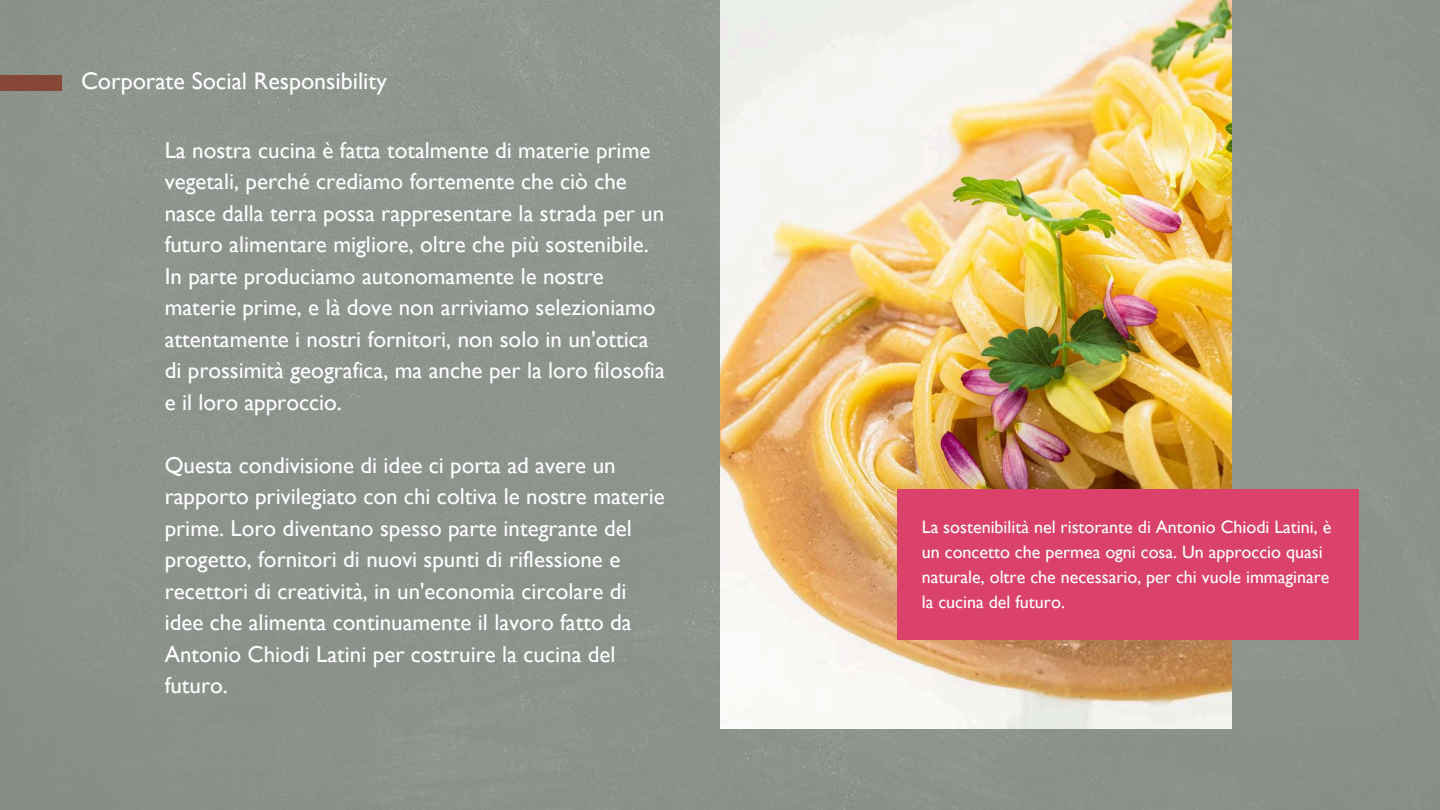
<style>
.page{position:relative;width:1440px;height:810px;background:#8d938d}
.page>*{position:absolute;margin:0;border:0;box-sizing:border-box;transform-origin:0 0}
.t1{font:24px "Gill Sans";color:#fff}
.t2{font:23px/31.5px "Gill Sans";color:#fff}
.t3{font:18px/24.8px "Gill Sans";color:#fff}
</style>
<div class="page">
<img style="left:720px;top:0;width:512px;height:729px">
<div style="left:897px;top:490px;width:462px;height:150px;background:#db426b"></div>
<div style="left:0;top:75px;width:62px;height:15px;background:#874737"></div>
<p class="t1" style="left:81px;top:67px;width:307px">Corporate Social Responsibility</p>
<p class="t2" style="left:165px;top:134px;width:502px">La nostra cucina è fatta totalmente di materie prime vegetali, perché crediamo fortemente che ciò che nasce dalla terra possa rappresentare la strada per un futuro alimentare migliore, oltre che più sostenibile.<br>In parte produciamo autonomamente le nostre materie prime, e là dove non arriviamo selezioniamo attentamente i nostri fornitori, non solo in un'ottica di prossimità geografica, ma anche per la loro filosofia e il loro approccio.</p>
<p class="t2" style="left:165px;top:449px;width:502px">Questa condivisione di idee ci porta ad avere un rapporto privilegiato con chi coltiva le nostre materie prime. Loro diventano spesso parte integrante del progetto, fornitori di nuovi spunti di riflessione e recettori di creatività, in un'economia circolare di idee che alimenta continuamente il lavoro fatto da Antonio Chiodi Latini per costruire la cucina del futuro.</p>
<p class="t3" style="left:922px;top:515px;width:411px">La sostenibilità nel ristorante di Antonio Chiodi Latini, è un concetto che permea ogni cosa. Un approccio quasi naturale, oltre che necessario, per chi vuole immaginare la cucina del futuro.</p>
</div>
